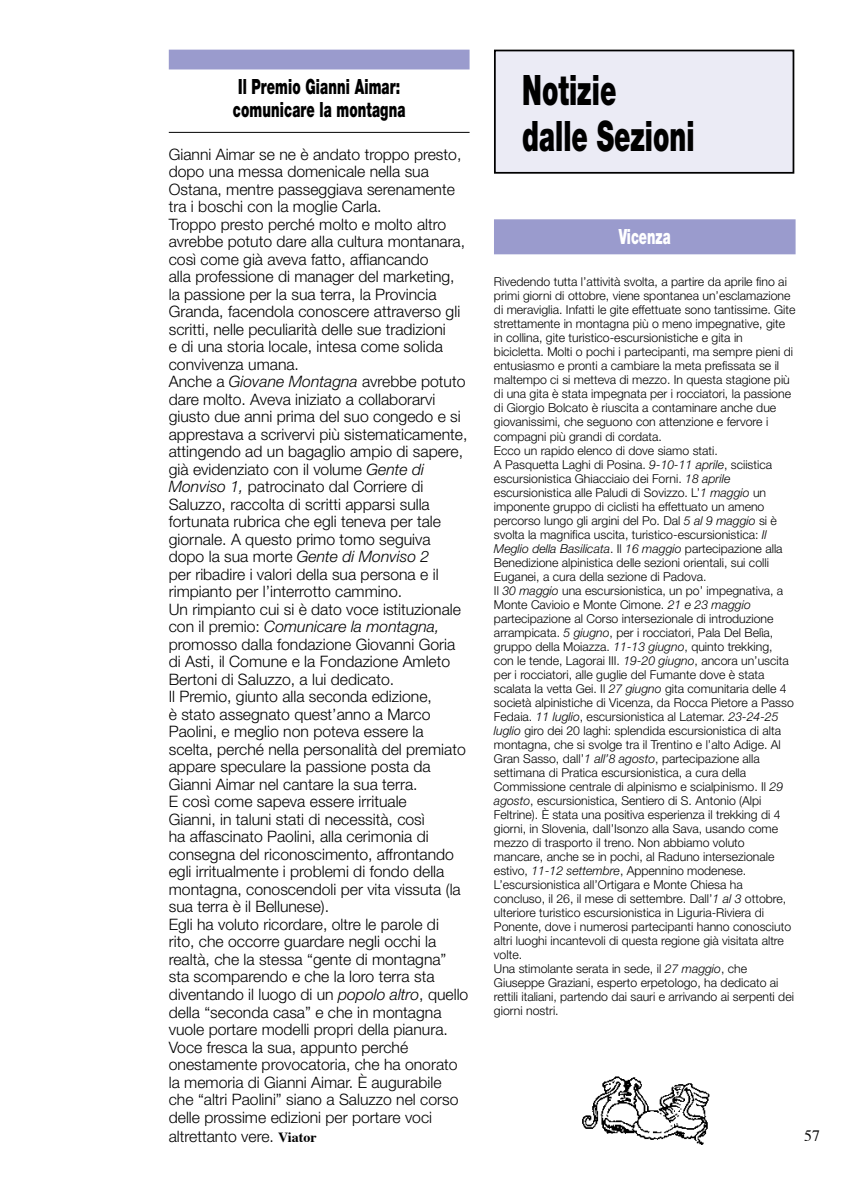
<style>
.page{position:relative;width:844px;height:1191px;background:#fff}
.page>*{position:absolute;margin:0;border:0;box-sizing:border-box;transform-origin:0 0}
.t1{font:900 42px/45.5px "Helvetica Neue";color:#000;scale:.62 1}
.t2{font:900 21px/22.8px "Helvetica Neue";letter-spacing:.01em;color:#000;scale:.63 1}
.t3{font:900 21px "Helvetica Neue";color:#fff;scale:.62 1}
.t4{font:300 15.75px/17.5px "Helvetica Neue";color:#000}
.t5{font:15.75px "Times";color:#000}
.t6{font:300 12.25px/14px "Helvetica Neue";color:#000}
.s1{font-style:italic}
.s2{font-family:"Times";font-weight:700;font-size:14px}
</style>
<div class="page">
<div style="left:169px;top:50px;width:300px;height:19px;background:#9a9bcd"></div>
<hr style="left:169px;top:132px;width:300px;height:1px;background:#000">
<div style="left:494px;top:50px;width:299px;height:123px;background:#ebebf5"></div>
<div style="left:494px;top:50px;width:300px;height:124px;border:2px solid #000"></div>
<div style="left:494px;top:219px;width:301px;height:35px;background:#9a9bcd"></div>
<img style="left:582px;top:1076px;width:127px;height:69px">
<p class="t2" style="left:233px;top:75px;width:275px">Il Premio Gianni Aimar: comunicare la montagna</p>
<p class="t4" style="left:169px;top:145px;width:301px">Gianni Aimar se ne è andato troppo presto, dopo una messa domenicale nella sua Ostana, mentre passeggiava serenamente tra i boschi con la moglie Carla.<br>Troppo presto perché molto e molto altro avrebbe potuto dare alla cultura montanara, così come già aveva fatto, affiancando<br>alla professione di manager del marketing, la passione per la sua terra, la Provincia Granda, facendola conoscere attraverso gli scritti, nelle peculiarità delle sue tradizioni<br>e di una storia locale, intesa come solida convivenza umana.<br>Anche a <span class="s1">Giovane Montagna</span> avrebbe potuto dare molto. Aveva iniziato a collaborarvi giusto due anni prima del suo congedo e si apprestava a scrivervi più sistematicamente, attingendo ad un bagaglio ampio di sapere, già evidenziato con il volume <span class="s1">Gente di Monviso 1,</span> patrocinato dal Corriere di Saluzzo, raccolta di scritti apparsi sulla fortunata rubrica che egli teneva per tale giornale. A questo primo tomo seguiva dopo la sua morte <span class="s1">Gente di Monviso 2<br></span>per ribadire i valori della sua persona e il rimpianto per l’interrotto cammino.<br>Un rimpianto cui si è dato voce istituzionale con il premio: <span class="s1">Comunicare la montagna, </span>promosso dalla fondazione Giovanni Goria di Asti, il Comune e la Fondazione Amleto Bertoni di Saluzzo, a lui dedicato.<br>Il Premio, giunto alla seconda edizione,<br>è stato assegnato quest’anno a Marco Paolini, e meglio non poteva essere la scelta, perché nella personalità del premiato appare speculare la passione posta da Gianni Aimar nel cantare la sua terra.<br>E così come sapeva essere irrituale<br>Gianni, in taluni stati di necessità, così<br>ha affascinato Paolini, alla cerimonia di consegna del riconoscimento, affrontando egli irritualmente i problemi di fondo della montagna, conoscendoli per vita vissuta (la sua terra è il Bellunese).<br>Egli ha voluto ricordare, oltre le parole di rito, che occorre guardare negli occhi la realtà, che la stessa “gente di montagna” sta scomparendo e che la loro terra sta diventando il luogo di un <span class="s1">popolo altro</span>, quello della “seconda casa” e che in montagna vuole portare modelli propri della pianura.<br>Voce fresca la sua, appunto perché onestamente provocatoria, che ha onorato la memoria di Gianni Aimar. È augurabile che “altri Paolini” siano a Saluzzo nel corso delle prossime edizioni per portare voci</p>
<p class="t4" style="left:169px;top:1127px;width:149px">altrettanto vere. <span class="s2">Viator</span></p>
<p class="t1" style="left:522px;top:67px;width:279px">Notizie<br>dalle Sezioni</p>
<p class="t3" style="left:618px;top:224px;width:86px">Vicenza</p>
<p class="t6" style="left:494px;top:275px;width:303px">Rivedendo tutta l’attività svolta, a partire da aprile fino ai primi giorni di ottobre, viene spontanea un’esclamazione di meraviglia. Infatti le gite effettuate sono tantissime. Gite strettamente in montagna più o meno impegnative, gite in collina, gite turistico-escursionistiche e gita in bicicletta. Molti o pochi i partecipanti, ma sempre pieni di entusiasmo e pronti a cambiare la meta prefissata se il maltempo ci si metteva di mezzo. In questa stagione più di una gita è stata impegnata per i rocciatori, la passione di Giorgio Bolcato è riuscita a contaminare anche due giovanissimi, che seguono con attenzione e fervore i compagni più grandi di cordata.<br>Ecco un rapido elenco di dove siamo stati.<br>A Pasquetta Laghi di Posina. <span class="s1">9-10-11 aprile</span>, sciistica escursionistica Ghiacciaio dei Forni. <span class="s1">18 aprile </span>escursionistica alle Paludi di Sovizzo. L’<span class="s1">1 maggio</span> un imponente gruppo di ciclisti ha effettuato un ameno percorso lungo gli argini del Po. Dal <span class="s1">5 al 9 maggio</span> si è svolta la magnifica uscita, turistico-escursionistica: <span class="s1">Il Meglio della Basilicata</span>. Il <span class="s1">16 maggio</span> partecipazione alla Benedizione alpinistica delle sezioni orientali, sui colli Euganei, a cura della sezione di Padova.<br>Il <span class="s1">30 maggio</span> una escursionistica, un po’ impegnativa, a Monte Cavioio e Monte Cimone. <span class="s1">21 e 23 maggio </span>partecipazione al Corso intersezionale di introduzione arrampicata. <span class="s1">5 giugno</span>, per i rocciatori, Pala Del Belìa, gruppo della Moiazza. <span class="s1">11-13 giugno</span>, quinto trekking,<br>con le tende, Lagorai III. <span class="s1">19-20 giugno</span>, ancora un’uscita per i rocciatori, alle guglie del Fumante dove è stata scalata la vetta Gei. Il <span class="s1">27 giugno</span> gita comunitaria delle 4 società alpinistiche di Vicenza, da Rocca Pietore a Passo Fedaia. <span class="s1">11 luglio</span>, escursionistica al Latemar. <span class="s1">23-24-25 luglio</span> giro dei 20 laghi: splendida escursionistica di alta montagna, che si svolge tra il Trentino e l’alto Adige. Al Gran Sasso, dall’<span class="s1">1 all’8 agosto</span>, partecipazione alla settimana di Pratica escursionistica, a cura della Commissione centrale di alpinismo e scialpinismo. Il <span class="s1">29 agosto</span>, escursionistica, Sentiero di S. Antonio (Alpi Feltrine). È stata una positiva esperienza il trekking di 4 giorni, in Slovenia, dall’Isonzo alla Sava, usando come mezzo di trasporto il treno. Non abbiamo voluto mancare, anche se in pochi, al Raduno intersezionale estivo, <span class="s1">11-12 settembre</span>, Appennino modenese.<br>L’escursionistica all’Ortigara e Monte Chiesa ha concluso, il 26, il mese di settembre. Dall’<span class="s1">1 al 3</span> ottobre, ulteriore turistico escursionistica in Liguria-Riviera di Ponente, dove i numerosi partecipanti hanno conosciuto altri luoghi incantevoli di questa regione già visitata altre volte.<br>Una stimolante serata in sede, il <span class="s1">27 maggio</span>, che Giuseppe Graziani, esperto erpetologo, ha dedicato ai rettili italiani, partendo dai sauri e arrivando ai serpenti dei giorni nostri.</p>
<p class="t5" style="left:804px;top:1121px;width:17px">57</p>
</div>
